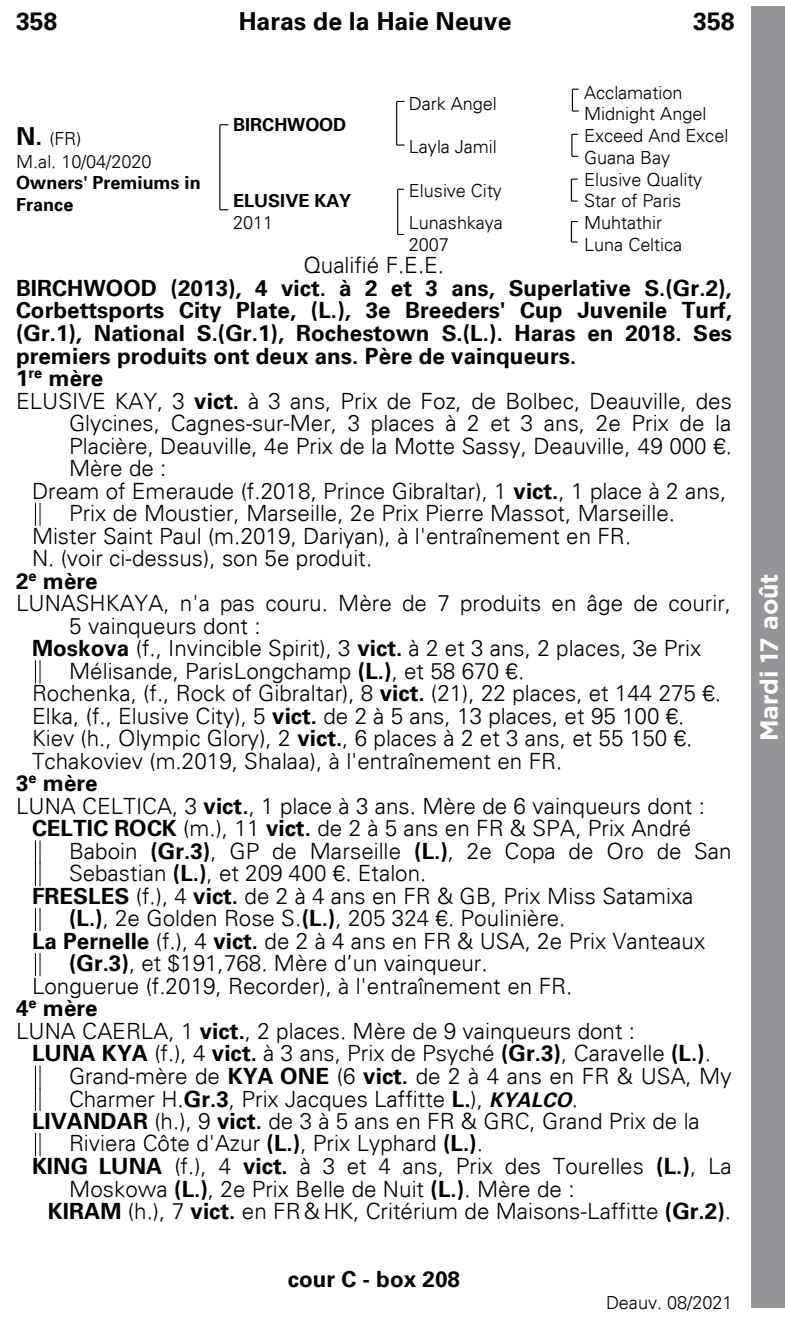
<style>
.page{position:relative;width:785px;height:1324px;background:#fff}
.page>*{position:absolute;margin:0;border:0;box-sizing:border-box;transform-origin:0 0}
.t1{font:700 24.75px "Univers 65";color:#000}
.t2{font:700 24.75px "Gotham";color:#fff}
.t3{font:300 22.5px "Univers 45";color:#000}
.t4{font:700 22.5px/22.5px "Univers 65";color:#000}
.t5{font:300 18px/21.6px "Univers 45";letter-spacing:-.005em;color:#000}
.t6{font:700 18px/21.4px "Univers 65";color:#000}
.s1{font-family:"Univers 65";font-weight:700;font-size:24.75px}
.s2{font-family:"Univers 65";font-weight:700}
.s3{font-family:"Univers 65";font-weight:700;font-style:italic;font-size:20.25px}
</style>
<div class="page">
<svg style="left:35px;top:503px;width:6px;height:22px"></svg>
<svg style="left:35px;top:660px;width:6px;height:23px"></svg>
<svg style="left:35px;top:841px;width:6px;height:44px"></svg>
<svg style="left:35px;top:908px;width:6px;height:22px"></svg>
<svg style="left:35px;top:953px;width:6px;height:22px"></svg>
<svg style="left:35px;top:1065px;width:6px;height:45px"></svg>
<svg style="left:35px;top:1133px;width:6px;height:22px"></svg>
<hr style="left:219px;top:125px;width:1px;height:85px;background:#000">
<svg style="left:396px;top:144px;width:8px;height:2px"></svg>
<hr style="left:396px;top:101px;width:1px;height:44px;background:#000">
<hr style="left:397px;top:189px;width:1px;height:45px;background:#000">
<hr style="left:570px;top:221px;width:2px;height:21px;background:#000">
<svg style="left:571px;top:134px;width:7px;height:23px"></svg>
<hr style="left:570px;top:179px;width:2px;height:22px;background:#000">
<svg style="left:572px;top:89px;width:6px;height:23px"></svg>
<div style="left:751px;top:6px;width:33px;height:1301px;background:#939598"></div>
<p class="t1" style="left:16px;top:7px;width:43px">358</p>
<p class="t1" style="left:239px;top:7px;width:274px">Haras de la Haie Neuve</p>
<p class="t1" style="left:693px;top:7px;width:43px">358</p>
<p class="t5" style="left:408px;top:92px;width:90px">Dark Angel</p>
<p class="t5" style="left:584px;top:82px;width:124px">Acclamation<br>Midnight Angel</p>
<p class="t5" style="left:408px;top:136px;width:90px">Layla Jamil</p>
<p class="t5" style="left:584px;top:125px;width:146px">Exceed And Excel<br>Guana Bay</p>
<p class="t6" style="left:233px;top:114px;width:115px">BIRCHWOOD</p>
<p class="t5" style="left:16px;top:127px;width:137px;line-height:23.4px"><span class="s1">N.</span> (FR)<br>M.al. 10/04/2020</p>
<p class="t6" style="left:16px;top:172px;width:186px">Owners' Premiums in<br>France</p>
<p class="t5" style="left:408px;top:179px;width:94px">Elusive City</p>
<p class="t5" style="left:584px;top:169px;width:120px">Elusive Quality<br>Star of Paris</p>
<p class="t5" style="left:408px;top:212px;width:96px">Lunashkaya<br>2007</p>
<p class="t5" style="left:584px;top:212px;width:100px">Muhtathir<br>Luna Celtica</p>
<p class="t3" style="left:303px;top:252px;width:142px">Qualifié F.E.E.</p>
<p class="t4" style="left:16px;top:277px;width:717px">BIRCHWOOD (2013), 4 vict. à 2 et 3 ans, Superlative S.(Gr.2), Corbettsports City Plate, (L.), 3e Breeders' Cup Juvenile Turf, (Gr.1), National S.(Gr.1), Rochestown S.(L.). Haras en 2018. Ses premiers produits ont deux ans. Père de vainqueurs.<br>1<sup>re</sup> mère</p>
<p class="t3" style="left:16px;top:387px;width:717px">ELUSIVE KAY, 3 <span class="s2">vict.</span> à 3 ans, Prix de Foz, de Bolbec, Deauville, des</p>
<p class="t3" style="left:69px;top:409px;width:663px">Glycines, Cagnes-sur-Mer, 3 places à 2 et 3 ans, 2e Prix de la</p>
<p class="t3" style="left:69px;top:432px;width:664px">Placière, Deauville, 4e Prix de la Motte Sassy, Deauville, 49 000 €.</p>
<p class="t3" style="left:69px;top:454px;width:99px">Mère de :</p>
<p class="t3" style="left:32px;top:477px;width:695px">Dream of Emeraude (f.2018, Prince Gibraltar), 1 <span class="s2">vict.</span>, 1 place à 2 ans,</p>
<p class="t3" style="left:69px;top:499px;width:607px">Prix de Moustier, Marseille, 2e Prix Pierre Massot, Marseille.</p>
<p class="t3" style="left:32px;top:522px;width:600px">Mister Saint Paul (m.2019, Dariyan), à l'entraînement en FR.</p>
<p class="t3" style="left:32px;top:544px;width:342px">N. (voir ci-dessus), son 5e produit.</p>
<p class="t4" style="left:16px;top:569px;width:83px">2<sup>e</sup> mère</p>
<p class="t3" style="left:16px;top:589px;width:716px">LUNASHKAYA, n'a pas couru. Mère de 7 produits en âge de courir,</p>
<p class="t3" style="left:69px;top:612px;width:193px">5 vainqueurs dont :</p>
<p class="t3" style="left:32px;top:634px;width:670px"><span class="s2">Moskova</span> (f., Invincible Spirit), 3 <span class="s2">vict.</span> à 2 et 3 ans, 2 places, 3e Prix</p>
<p class="t3" style="left:69px;top:657px;width:456px">Mélisande, ParisLongchamp <span class="s2">(L.)</span>, et 58 670 €.</p>
<p class="t3" style="left:32px;top:679px;width:690px">Rochenka, (f., Rock of Gibraltar), 8 <span class="s2">vict.</span> (21), 22 places, et 144 275 €.</p>
<p class="t3" style="left:32px;top:702px;width:654px">Elka, (f., Elusive City), 5 <span class="s2">vict.</span> de 2 à 5 ans, 13 places, et 95 100 €.</p>
<p class="t3" style="left:32px;top:724px;width:661px">Kiev (h., Olympic Glory), 2 <span class="s2">vict.</span>, 6 places à 2 et 3 ans, et 55 150 €.</p>
<p class="t3" style="left:32px;top:747px;width:532px">Tchakoviev (m.2019, Shalaa), à l'entraînement en FR.</p>
<p class="t4" style="left:16px;top:772px;width:83px">3<sup>e</sup> mère</p>
<p class="t3" style="left:16px;top:792px;width:690px">LUNA CELTICA, 3 <span class="s2">vict.</span>, 1 place à 3 ans. Mère de 6 vainqueurs dont :</p>
<p class="t3" style="left:32px;top:815px;width:660px"><span class="s2">CELTIC ROCK</span> (m.), 11 <span class="s2">vict.</span> de 2 à 5 ans en FR &amp; SPA, Prix André</p>
<p class="t3" style="left:69px;top:837px;width:664px">Baboin <span class="s2">(Gr.3)</span>, GP de Marseille <span class="s2">(L.)</span>, 2e Copa de Oro de San</p>
<p class="t3" style="left:69px;top:859px;width:358px">Sebastian <span class="s2">(L.)</span>, et 209 400 €. Etalon.</p>
<p class="t3" style="left:32px;top:882px;width:662px"><span class="s2">FRESLES</span> (f.), 4 <span class="s2">vict.</span> de 2 à 4 ans en FR &amp; GB, Prix Miss Satamixa</p>
<p class="t3" style="left:69px;top:904px;width:498px"><span class="s2">(L.)</span>, 2e Golden Rose S.<span class="s2">(L.)</span>, 205 324 €. Poulinière.</p>
<p class="t3" style="left:32px;top:927px;width:674px"><span class="s2">La Pernelle</span> (f.), 4 <span class="s2">vict.</span> de 2 à 4 ans en FR &amp; USA, 2e Prix Vanteaux</p>
<p class="t3" style="left:69px;top:950px;width:420px"><span class="s2">(Gr.3)</span>, et $191,768. Mère d’un vainqueur.</p>
<p class="t3" style="left:32px;top:972px;width:542px">Longuerue (f.2019, Recorder), à l'entraînement en FR.</p>
<p class="t4" style="left:16px;top:997px;width:83px">4<sup>e</sup> mère</p>
<p class="t3" style="left:16px;top:1017px;width:620px">LUNA CAERLA, 1 <span class="s2">vict.</span>, 2 places. Mère de 9 vainqueurs dont :</p>
<p class="t3" style="left:32px;top:1039px;width:680px"><span class="s2">LUNA KYA</span> (f.), 4 <span class="s2">vict.</span> à 3 ans, Prix de Psyché <span class="s2">(Gr.3)</span>, Caravelle <span class="s2">(L.)</span>.</p>
<p class="t3" style="left:69px;top:1062px;width:664px">Grand-mère de <span class="s2">KYA ONE</span> (6 <span class="s2">vict.</span> de 2 à 4 ans en FR &amp; USA, My</p>
<p class="t3" style="left:69px;top:1085px;width:510px">Charmer H.<span class="s2">Gr.3</span>, Prix Jacques Laffitte <span class="s2">L.</span>), <span class="s3">KYALCO</span>.</p>
<p class="t3" style="left:32px;top:1107px;width:669px"><span class="s2">LIVANDAR</span> (h.), 9 <span class="s2">vict.</span> de 3 à 5 ans en FR &amp; GRC, Grand Prix de la</p>
<p class="t3" style="left:69px;top:1129px;width:415px">Riviera Côte d'Azur <span class="s2">(L.)</span>, Prix Lyphard <span class="s2">(L.)</span>.</p>
<p class="t3" style="left:32px;top:1152px;width:701px"><span class="s2">KING LUNA</span> (f.), 4 <span class="s2">vict.</span> à 3 et 4 ans, Prix des Tourelles <span class="s2">(L.)</span>, La</p>
<p class="t3" style="left:69px;top:1175px;width:506px">Moskowa <span class="s2">(L.)</span>, 2e Prix Belle de Nuit <span class="s2">(L.)</span>. Mère de :</p>
<p class="t3" style="left:48px;top:1197px;width:684px"><span class="s2">KIRAM</span> (h.), 7 <span class="s2">vict.</span> en FR &amp; HK, Critérium de Maisons-Laffitte <span class="s2">(Gr.2)</span>.</p>
<p class="t6" style="left:233px;top:190px;width:120px">ELUSIVE KAY</p>
<p class="t5" style="left:233px;top:212px;width:42px">2011</p>
<p class="t4" style="left:288px;top:1267px;width:174px">cour C - box 208</p>
<p class="t5" style="left:606px;top:1291px;width:128px">Deauv. 08/2021</p>
<p class="t2" style="left:752px;top:741px;width:169px;rotate:-90deg">Mardi 17 août</p>
</div>
